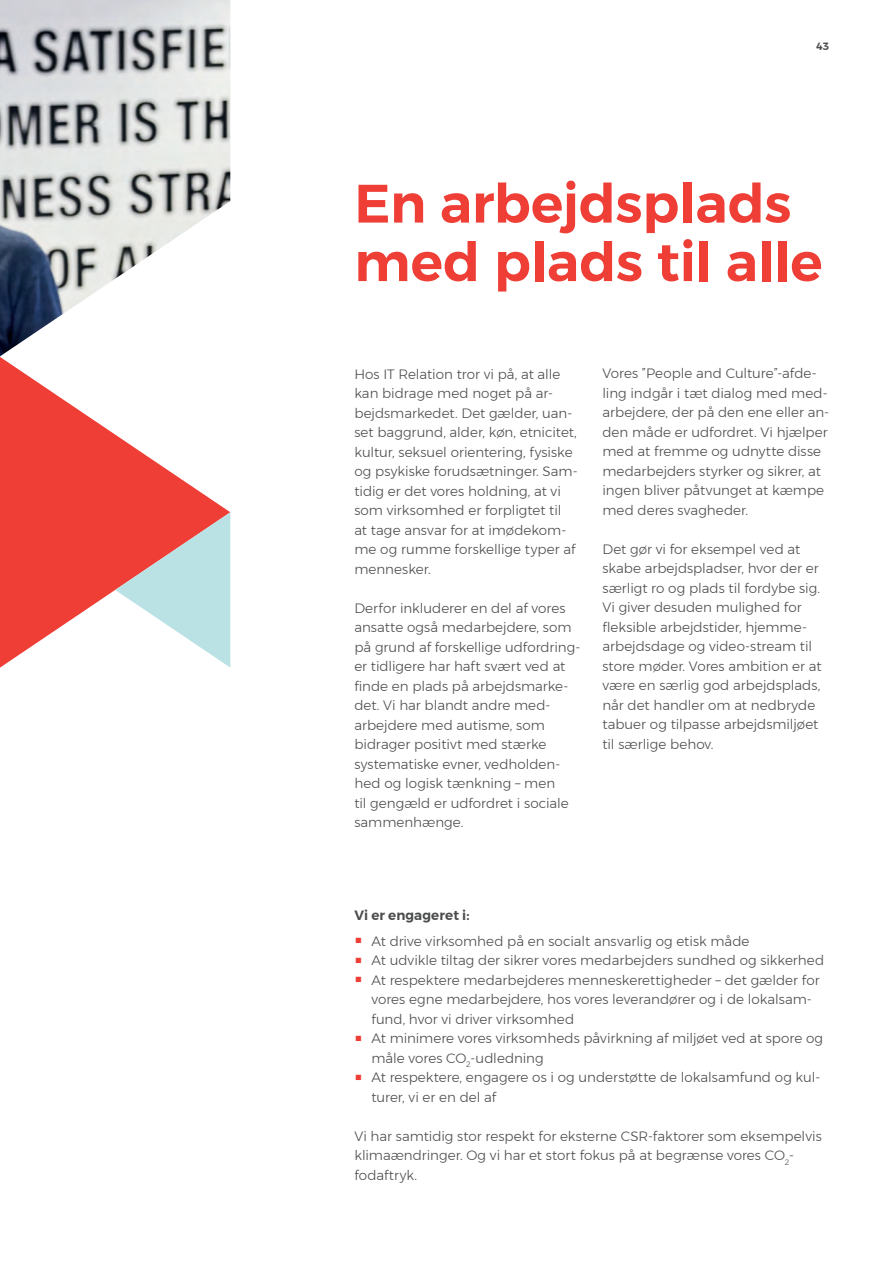
<style>
.page{position:relative;width:893px;height:1263px;background:#fff}
.page>*{position:absolute;margin:0;border:0;box-sizing:border-box;transform-origin:0 0}
.t1{font:600 54px/58.5px "Montserrat";letter-spacing:-.005em;color:#ee3e35}
.t2{font:300 13.5px/19.5px "Montserrat";color:#4b4c4d}
.t3{font:600 13.5px "Montserrat";letter-spacing:.005em;color:#4b4c4d}
.t4{font:600 10.5px "Montserrat";color:#4b4c4d}
.s1{color:#ee3e35}
</style>
<div class="page">
<img style="left:0;top:0;width:230px;height:356px">
<svg style="left:0;top:357px;width:230px;height:311px;fill:#ee3e35"></svg>
<svg style="left:115px;top:512px;width:115px;height:156px"></svg>
<p class="t4" style="left:816px;top:38px;width:14px">43</p>
<h1 class="t1" style="left:354px;top:174px;width:470px">En arbejdsplads med plads til alle</h1>
<p class="t2" style="left:354px;top:364px;width:225px">Hos IT Relation tror vi på, at alle kan bidrage med noget på ar&shy;bejdsmarkedet. Det gælder, uan&shy;set baggrund, alder, køn, etnicitet, kultur, seksuel orientering, fysiske og psykiske forudsætninger. Sam&shy;tidig er det vores holdning, at vi som virksomhed er forpligtet til at tage ansvar for at imødekom&shy;me og rumme forskellige typer af mennesker.</p>
<p class="t2" style="left:354px;top:598px;width:228px">Derfor inkluderer en del af vores ansatte også medarbejdere, som på grund af forskellige udfordring&shy;er tidligere har haft svært ved at finde en plads på arbejdsmarke&shy;det. Vi har blandt andre med&shy;arbejdere med autisme, som bidrager positivt med stærke systematiske evner, vedholden&shy;hed og logisk tænkning – men<br>til gengæld er udfordret i sociale sammenhænge.</p>
<p class="t2" style="left:602px;top:364px;width:228px">Vores ”People and Culture”-afde&shy;ling indgår i tæt dialog med med&shy;arbejdere, der på den ene eller an&shy;den måde er udfordret. Vi hjælper med at fremme og udnytte disse medarbejders styrker og sikrer, at ingen bliver påtvunget at kæmpe med deres svagheder.</p>
<p class="t2" style="left:602px;top:539px;width:221px">Det gør vi for eksempel ved at skabe arbejdspladser, hvor der er særligt ro og plads til fordybe sig.<br>Vi giver desuden mulighed for fleksible arbejdstider, hjemme&shy;arbejdsdage og video-stream til store møder. Vores ambition er at være en særlig god arbejdsplads, når det handler om at nedbryde tabuer og tilpasse arbejdsmiljøet til særlige behov.</p>
<p class="t3" style="left:354px;top:905px;width:117px">Vi er engageret i:</p>
<p class="t2" style="left:354px;top:931px;width:397px"><span class="s1">■</span> At drive virksomhed på en socialt ansvarlig og etisk måde</p>
<p class="t2" style="left:354px;top:950px;width:471px"><span class="s1">■</span> At udvikle tiltag der sikrer vores medarbejders sundhed og sikkerhed</p>
<p class="t2" style="left:371px;top:970px;width:450px;text-indent:-17px"><span class="s1">■</span> At respektere medarbejderes menneskerettigheder – det gælder for vores egne medarbejdere, hos vores leverandører og i de lokalsam&shy;fund, hvor vi driver virksomhed</p>
<p class="t2" style="left:371px;top:1028px;width:453px;text-indent:-17px"><span class="s1">■</span> At minimere vores virksomheds påvirkning af miljøet ved at spore og måle vores CO<sub>2</sub>-udledning</p>
<p class="t2" style="left:371px;top:1067px;width:450px;text-indent:-17px"><span class="s1">■</span> At respektere, engagere os i og understøtte de lokalsamfund og kul&shy;turer, vi er en del af</p>
<p class="t2" style="left:354px;top:1126px;width:469px">Vi har samtidig stor respekt for eksterne CSR-faktorer som eksempelvis klimaændringer. Og vi har et stort fokus på at begrænse vores CO<sub>2</sub>- fodaftryk.</p>
</div>
